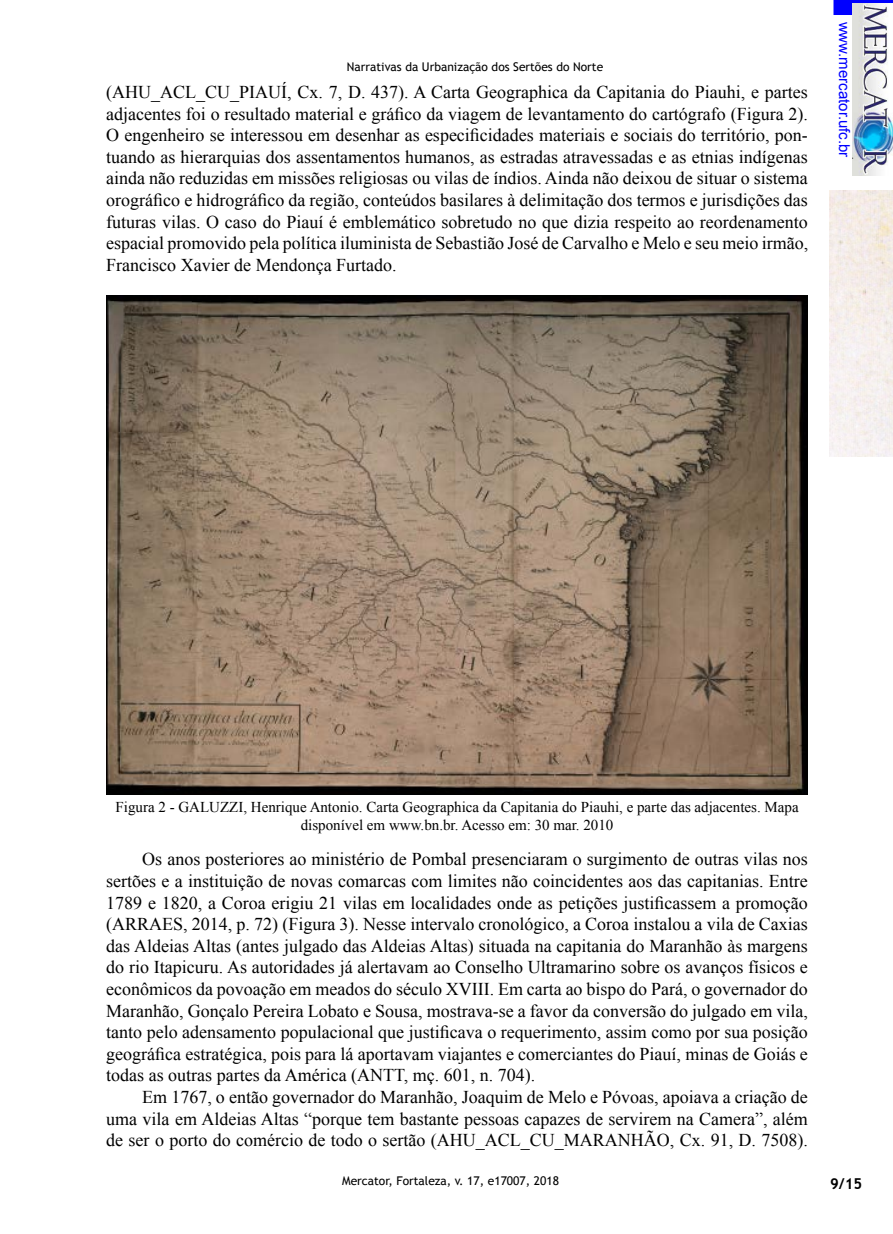
<style>
.page{position:relative;width:893px;height:1234px;background:#fff}
.page>*{position:absolute;margin:0;border:0;box-sizing:border-box;transform-origin:0 0}
.t1{font:18px/21.6px "Times New Roman";color:#000;text-align:justify}
.t2{font:15px/18px "Times New Roman";color:#000;text-align:center}
.t3{font:15px "Arial";color:#00f}
.t4{font:700 15px "Trebuchet MS";color:#000}
.t5{font:12px "Trebuchet MS";color:#000}
</style>
<div class="page">
<img style="left:829px;top:190px;width:64px;height:266px">
<div style="left:833px;top:0;width:60px;height:15px;background:#00f"></div>
<img style="left:853px;top:3px;width:40px;height:173px">
<img style="left:106px;top:295px;width:702px;height:499px">
<p class="t5" style="left:347px;top:60px;width:258px">Narrativas da Urbanização dos Sertões do Norte</p>
<p class="t1" style="left:106px;top:81px;width:703px">(AHU_ACL_CU_PIAUÍ, Cx. 7, D. 437). A Carta Geographica da Capitania do Piauhi, e partes adjacentes foi o resultado material e gráfico da viagem de levantamento do cartógrafo (Figura 2).<br>O engenheiro se interessou em desenhar as especificidades materiais e sociais do território, pon&shy;tuando as hierarquias dos assentamentos humanos, as estradas atravessadas e as etnias indígenas ainda não reduzidas em missões religiosas ou vilas de índios. Ainda não deixou de situar o sistema orográfico e hidrográfico da região, conteúdos basilares à delimitação dos termos e jurisdições das futuras vilas. O caso do Piauí é emblemático sobretudo no que dizia respeito ao reordenamento espacial promovido pela política iluminista de Sebastião José de Carvalho e Melo e seu meio irmão, Francisco Xavier de Mendonça Furtado.</p>
<p class="t3" style="left:854px;top:21px;width:138px;rotate:90deg">www.mercator.ufc.br</p>
<p class="t2" style="left:116px;top:797px;width:685px">Figura 2 - GALUZZI, Henrique Antonio. Carta Geographica da Capitania do Piauhi, e parte das adjacentes. Mapa disponível em www.bn.br. Acesso em: 30 mar. 2010</p>
<p class="t1" style="left:106px;top:848px;width:703px;text-indent:36px">Os anos posteriores ao ministério de Pombal presenciaram o surgimento de outras vilas nos sertões e a instituição de novas comarcas com limites não coincidentes aos das capitanias. Entre 1789 e 1820, a Coroa erigiu 21 vilas em localidades onde as petições justificassem a promoção (ARRAES, 2014, p. 72) (Figura 3). Nesse intervalo cronológico, a Coroa instalou a vila de Caxias das Aldeias Altas (antes julgado das Aldeias Altas) situada na capitania do Maranhão às margens do rio Itapicuru. As autoridades já alertavam ao Conselho Ultramarino sobre os avanços físicos e econômicos da povoação em meados do século XVIII. Em carta ao bispo do Pará, o governador do Maranhão, Gonçalo Pereira Lobato e Sousa, mostrava-se a favor da conversão do julgado em vila, tanto pelo adensamento populacional que justificava o requerimento, assim como por sua posição geográfica estratégica, pois para lá aportavam viajantes e comerciantes do Piauí, minas de Goiás e todas as outras partes da América (ANTT, mç. 601, n. 704).</p>
<p class="t1" style="left:106px;top:1085px;width:703px;text-indent:36px">Em 1767, o então governador do Maranhão, Joaquim de Melo e Póvoas, apoiava a criação de uma vila em Aldeias Altas “porque tem bastante pessoas capazes de servirem na Camera”, além de ser o porto do comércio de todo o sertão (AHU_ACL_CU_MARANHÃO, Cx. 91, D. 7508).</p>
<p class="t5" style="left:342px;top:1173px;width:218px">Mercator, Fortaleza, v. 17, e17007, 2018</p>
<p class="t4" style="left:830px;top:1173px;width:34px">9/15</p>
</div>
